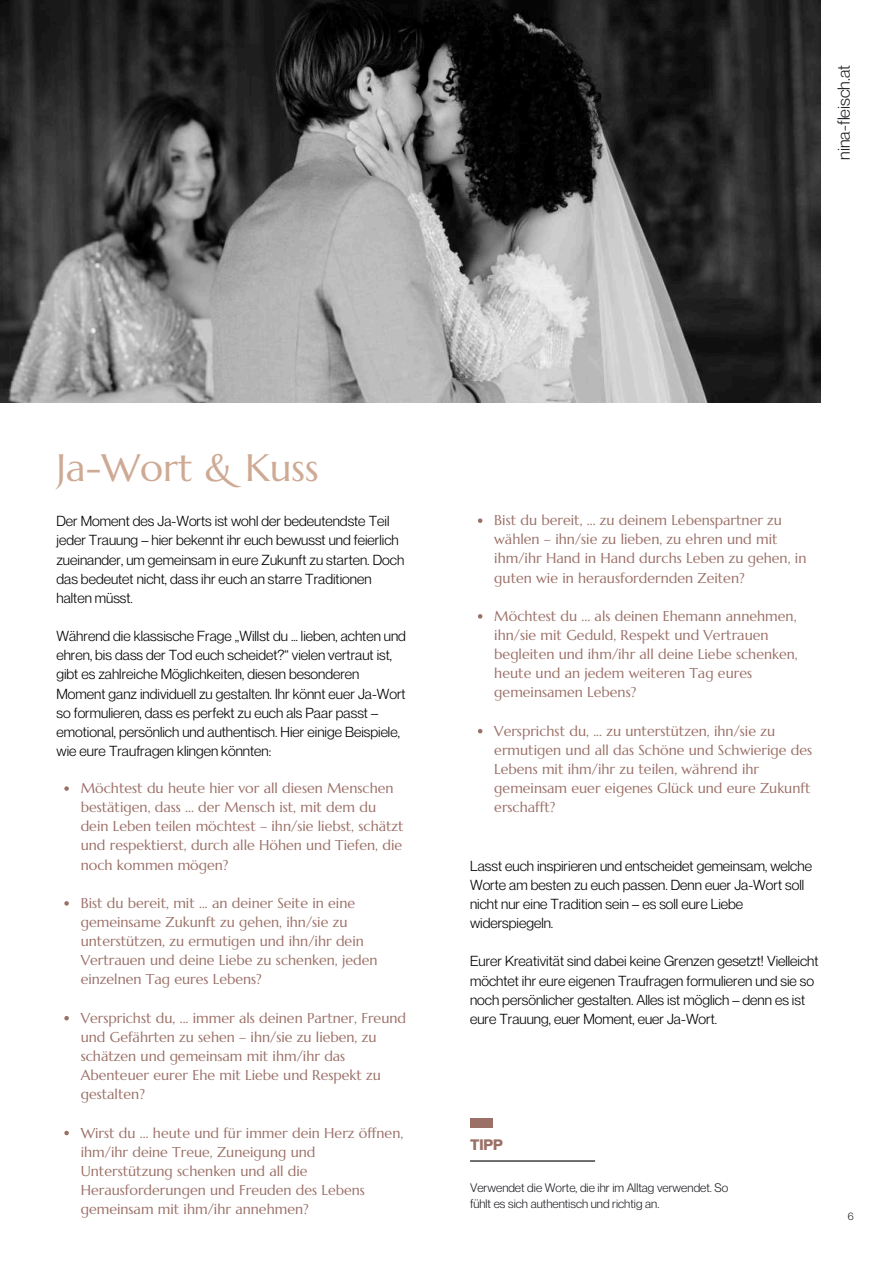
<style>
.page{position:relative;width:894px;height:1264px;background:#fff}
.page>*{position:absolute;margin:0;border:0;box-sizing:border-box;transform-origin:0 0}
.t1{font:38.25px "Marcellus";color:#ceaa95}
.t2{font:16.95px "Neue Montreal";color:#201f25}
.t3{font:700 14.85px "Neue Montreal";color:#9b7067}
.t4{font:14.25px/19.2px "Marcellus";color:#9b7067}
.t5{font:14.25px/19.2px "Neue Montreal";color:#000}
.t6{font:12.15px/16.2px "Neue Montreal";color:#201f25}
.t7{font:10.65px "Neue Montreal";color:#201f25}
</style>
<div class="page">
<img style="left:0;top:0;width:820px;height:403px">
<svg style="left:478px;top:518px;width:4px;height:5px"></svg>
<svg style="left:478px;top:614px;width:4px;height:4px"></svg>
<svg style="left:478px;top:729px;width:4px;height:4px"></svg>
<svg style="left:64px;top:786px;width:5px;height:4px"></svg>
<svg style="left:64px;top:901px;width:5px;height:4px"></svg>
<svg style="left:64px;top:1016px;width:5px;height:4px"></svg>
<svg style="left:64px;top:1130px;width:5px;height:5px"></svg>
<hr style="left:470px;top:1160px;width:125px;height:1px;background:#000">
<div style="left:470px;top:1118px;width:22px;height:10px;background:#9b7067"></div>
<p class="t2" style="left:829px;top:160px;width:96px;rotate:-90deg">nina-fleisch.at</p>
<h1 class="t1" style="left:56px;top:444px;width:263px">Ja-Wort &amp; Kuss</h1>
<p class="t5" style="left:56px;top:510px;width:349px">Der Moment des Ja-Worts ist wohl der bedeutendste Teil jeder Trauung – hier bekennt ihr euch bewusst und feierlich zueinander, um gemeinsam in eure Zukunft zu starten. Doch das bedeutet nicht, dass ihr euch an starre Traditionen halten müsst.</p>
<p class="t5" style="left:56px;top:625px;width:351px">Während die klassische Frage „Willst du … lieben, achten und ehren, bis dass der Tod euch scheidet?“ vielen vertraut ist, gibt es zahlreiche Möglichkeiten, diesen besonderen Moment ganz individuell zu gestalten. Ihr könnt euer Ja-Wort so formulieren, dass es perfekt zu euch als Paar passt – emotional, persönlich und authentisch. Hier einige Beispiele, wie eure Traufragen klingen könnten:</p>
<p class="t4" style="left:81px;top:778px;width:324px">Möchtest du heute hier vor all diesen Menschen bestätigen, dass ... der Mensch ist, mit dem du dein Leben teilen möchtest – ihn/sie liebst, schätzt und respektierst, durch alle Höhen und Tiefen, die noch kommen mögen?</p>
<p class="t4" style="left:81px;top:893px;width:298px">Bist du bereit, mit ... an deiner Seite in eine gemeinsame Zukunft zu gehen, ihn/sie zu unterstützen, zu ermutigen und ihn/ihr dein Vertrauen und deine Liebe zu schenken, jeden einzelnen Tag eures Lebens?</p>
<p class="t4" style="left:81px;top:1008px;width:327px">Versprichst du, ... immer als deinen Partner, Freund und Gefährten zu sehen – ihn/sie zu lieben, zu schätzen und gemeinsam mit ihm/ihr das Abenteuer eurer Ehe mit Liebe und Respekt zu gestalten?</p>
<p class="t4" style="left:81px;top:1122px;width:324px">Wirst du ... heute und für immer dein Herz öffnen, ihm/ihr deine Treue, Zuneigung und Unterstützung schenken und all die Herausforderungen und Freuden des Lebens gemeinsam mit ihm/ihr annehmen?</p>
<p class="t4" style="left:494px;top:510px;width:313px">Bist du bereit, ... zu deinem Lebenspartner zu wählen – ihn/sie zu lieben, zu ehren und mit ihm/ihr Hand in Hand durchs Leben zu gehen, in guten wie in herausfordernden Zeiten?</p>
<p class="t4" style="left:494px;top:606px;width:305px">Möchtest du ... als deinen Ehemann annehmen, ihn/sie mit Geduld, Respekt und Vertrauen begleiten und ihm/ihr all deine Liebe schenken, heute und an jedem weiteren Tag eures gemeinsamen Lebens?</p>
<p class="t4" style="left:494px;top:721px;width:319px">Versprichst du, ... zu unterstützen, ihn/sie zu ermutigen und all das Schöne und Schwierige des Lebens mit ihm/ihr zu teilen, während ihr gemeinsam euer eigenes Glück und eure Zukunft erschafft?</p>
<p class="t5" style="left:470px;top:854px;width:343px">Lasst euch inspirieren und entscheidet gemeinsam, welche Worte am besten zu euch passen. Denn euer Ja-Wort soll nicht nur eine Tradition sein – es soll eure Liebe widerspiegeln.</p>
<p class="t5" style="left:470px;top:950px;width:350px">Eurer Kreativität sind dabei keine Grenzen gesetzt! Vielleicht möchtet ihr eure eigenen Traufragen formulieren und sie so noch persönlicher gestalten. Alles ist möglich – denn es ist eure Trauung, euer Moment, euer Ja-Wort.</p>
<p class="t3" style="left:470px;top:1132px;width:34px">TIPP</p>
<p class="t6" style="left:470px;top:1177px;width:260px">Verwendet die Worte, die ihr im Alltag verwendet. So fühlt es sich authentisch und richtig an.</p>
<p class="t7" style="left:847px;top:1207px;width:7px">6</p>
</div>
